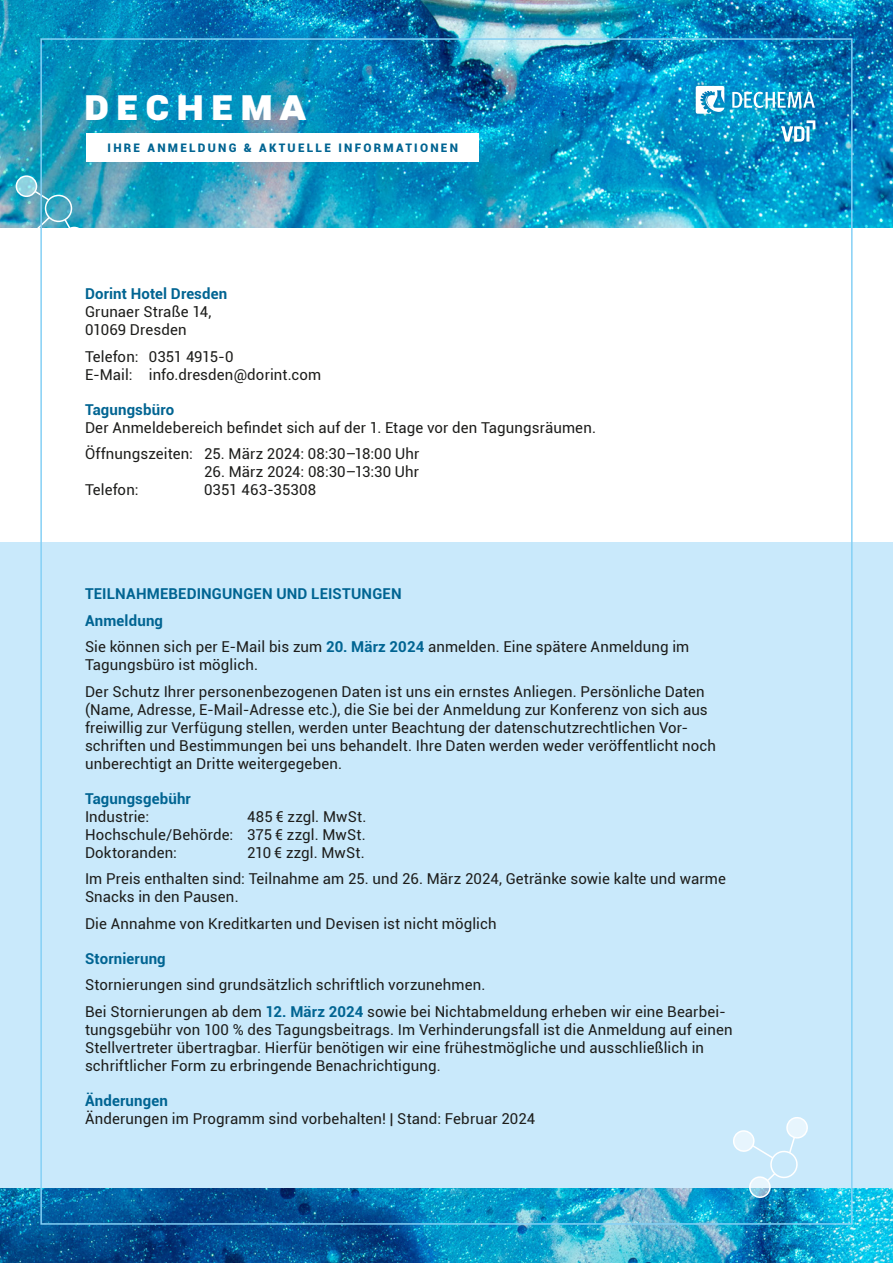
<style>
.page{position:relative;width:893px;height:1263px;background:#fff}
.page>*{position:absolute;margin:0;border:0;box-sizing:border-box;transform-origin:0 0}
.t1{font:900 43.5px "Roboto";letter-spacing:.14em;color:#fff}
.t2{font:15px/18px "Roboto";letter-spacing:.01em;color:#1d1d1b}
.t3{font:700 15px "Roboto";letter-spacing:.01em;color:#006492}
.t4{font:900 11.7px "Roboto";letter-spacing:.19em;color:#006492}
.s1{font-weight:700;color:#006492}
</style>
<div class="page">
<div style="left:0;top:543px;width:893px;height:720px;background:#c9e9fb"></div>
<img style="left:0;top:1188px;width:893px;height:75px">
<img style="left:0;top:0;width:893px;height:227px">
<div style="left:87px;top:133px;width:392px;height:29px;background:#fff"></div>
<svg style="left:30px;top:215px;width:21px;height:13px"></svg>
<div style="left:15px;top:230px;width:21px;height:22px;border:2px solid #fff;border-radius:50%"></div>
<svg style="left:63px;top:218px;width:9px;height:10px"></svg>
<svg style="left:33px;top:189px;width:18px;height:13px"></svg>
<svg style="left:16px;top:176px;width:21px;height:20px"></svg>
<div style="left:16px;top:175px;width:21px;height:22px;border:2px solid #fff;border-radius:50%"></div>
<div style="left:63px;top:227px;width:22px;height:21px;border:2px solid #fff;border-radius:50%"></div>
<div style="left:45px;top:195px;width:27px;height:27px;border:2px solid #fff;border-radius:50%"></div>
<div style="left:687px;top:78px;width:136px;height:71px;background:#006492;opacity:.75"></div>
<svg style="left:696px;top:86px;width:28px;height:28px"></svg>
<svg style="left:732px;top:92px;width:83px;height:16px"></svg>
<svg style="left:781px;top:120px;width:34px;height:22px"></svg>
<svg style="left:731px;top:1117px;width:78px;height:83px"></svg>
<h1 class="t1" style="left:84px;top:73px;width:224px">Dechema</h1>
<p class="t4" style="left:108px;top:139px;width:352px">IHRE ANMELDUNG &amp; AKTUELLE INFORMATIONEN</p>
<p class="t3" style="left:85px;top:283px;width:144px">Dorint Hotel Dresden</p>
<p class="t2" style="left:85px;top:302px;width:128px">Grunaer Straße 14,<br>01069 Dresden</p>
<p class="t2" style="left:85px;top:347px;width:238px">Telefon: 0351 4915-0<br>E-Mail: info.dresden@dorint.com</p>
<p class="t3" style="left:85px;top:399px;width:91px">Tagungsbüro</p>
<p class="t2" style="left:85px;top:414px;width:512px;line-height:26.5px">Der Anmeldebereich befindet sich auf der 1. Etage vor den Tagungsräumen.<br>Öffnungszeiten: 25. März 2024: 08:30–18:00 Uhr</p>
<p class="t2" style="left:204px;top:462px;width:217px">26. März 2024: 08:30–13:30 Uhr</p>
<p class="t2" style="left:85px;top:480px;width:55px">Telefon:</p>
<p class="t2" style="left:204px;top:480px;width:114px">0351 463-35308</p>
<p class="t2" style="left:85px;top:580px;width:606px;line-height:26.5px"><span class="s1">TEILNAHMEBEDINGUNGEN UND LEISTUNGEN<br>Anmeldung<br></span>Sie können sich per E-Mail bis zum <span class="s1">20. März 2024</span> anmelden. Eine spätere Anmeldung im</p>
<p class="t2" style="left:85px;top:651px;width:621px;line-height:26.5px">Tagungsbüro ist möglich.<br>Der Schutz Ihrer personenbezogenen Daten ist uns ein ernstes Anliegen. Persönliche Daten</p>
<p class="t2" style="left:85px;top:700px;width:632px">(Name, Adresse, E-Mail-Adresse etc.), die Sie bei der Anmeldung zur Konferenz von sich aus freiwillig zur Verfügung stellen, werden unter Beachtung der datenschutzrechtlichen Vor&shy;schriften und Bestimmungen bei uns behandelt. Ihre Daten werden weder veröffentlicht noch unberechtigt an Dritte weitergegeben.</p>
<p class="t3" style="left:85px;top:788px;width:107px">Tagungsgebühr</p>
<p class="t2" style="left:85px;top:807px;width:66px">Industrie:</p>
<p class="t2" style="left:85px;top:807px;width:283px;text-align:justify;text-indent:162px">485 € zzgl. MwSt.<br>Hochschule/Behörde: 375 € zzgl. MwSt.<br>Doktoranden:</p>
<p class="t2" style="left:85px;top:839px;width:642px;line-height:26.5px;text-indent:162px">210 € zzgl. MwSt.<br>Im Preis enthalten sind: Teilnahme am 25. und 26. März 2024, Getränke sowie kalte und warme</p>
<p class="t2" style="left:85px;top:883px;width:413px;line-height:26.5px">Snacks in den Pausen.<br>Die Annahme von Kreditkarten und Devisen ist nicht möglich</p>
<p class="t3" style="left:85px;top:948px;width:82px">Stornierung</p>
<p class="t2" style="left:85px;top:971px;width:642px;line-height:26.5px">Stornierungen sind grundsätzlich schriftlich vorzunehmen.<br>Bei Stornierungen ab dem <span class="s1">12. März 2024</span> sowie bei Nichtabmeldung erheben wir eine Bearbei-</p>
<p class="t2" style="left:85px;top:1020px;width:649px">tungsgebühr von 100 % des Tagungsbeitrags. Im Verhinderungsfall ist die Anmeldung auf einen<br>Stellvertreter übertragbar. Hierfür benötigen wir eine frühestmögliche und ausschließlich in schriftlicher Form zu erbringende Benachrichtigung.</p>
<p class="t3" style="left:85px;top:1090px;width:85px">Änderungen</p>
<p class="t2" style="left:85px;top:1109px;width:452px">Änderungen im Programm sind vorbehalten! | Stand: Februar 2024</p>
</div>
